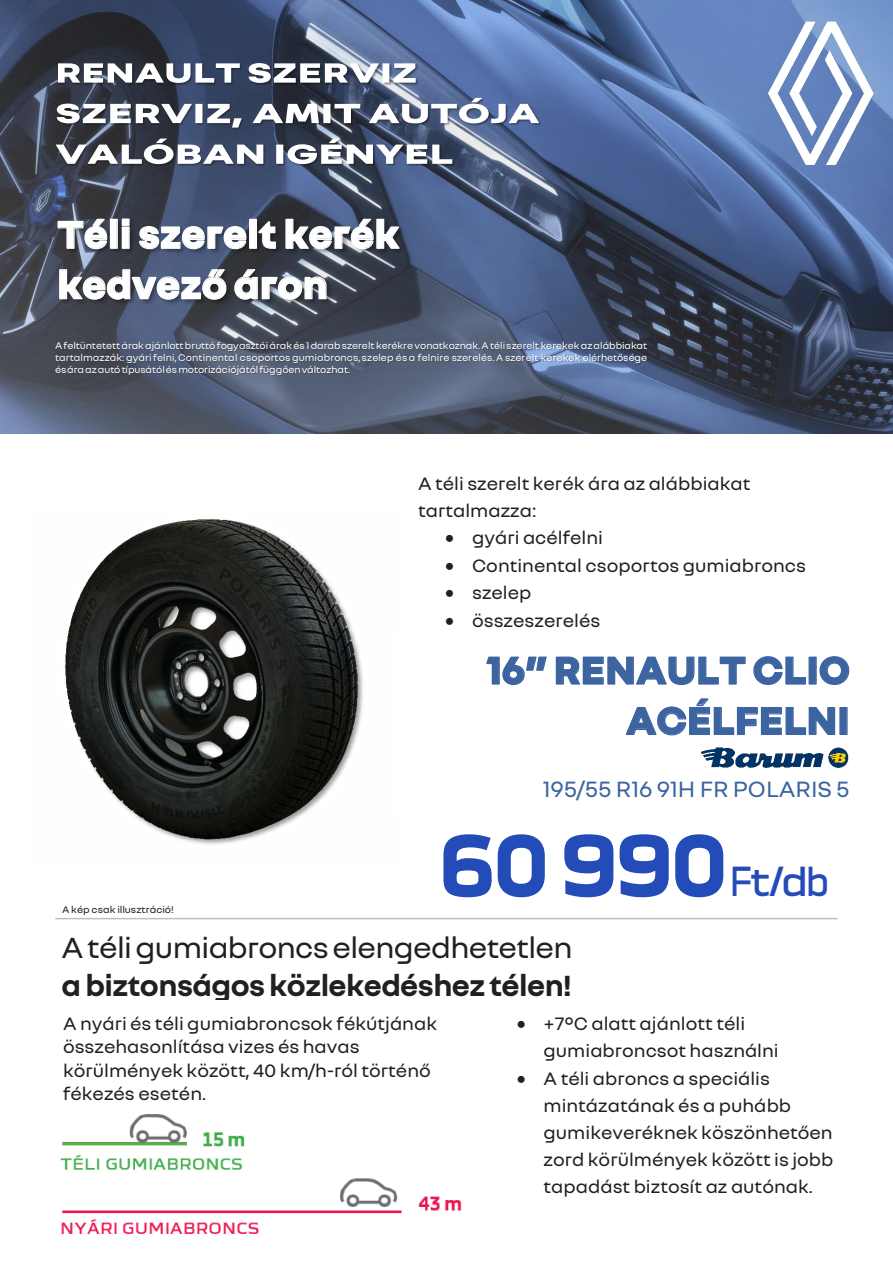
<style>
.page{position:relative;width:893px;height:1263px;background:#fff}
.page>*{position:absolute;margin:0;border:0;box-sizing:border-box;transform-origin:0 0}
.t1{font:700 81.75px "Dacia Block";color:#244cb8;scale:.95 1}
.t2{font:800 42px/50.4px "Nouvel R";color:#fff}
.t3{font:800 42px/50.4px "Nouvel R";color:#3b64a1;text-align:right}
.t4{font:31.5px/37.8px "Nouvel R";letter-spacing:-.02em;color:#231f20}
.t5{font:24px "Nouvel R";color:#3b64a1}
.t6{font:19.5px/26.8px "Nouvel R";color:#231f20}
.t7{font:10.5px/12px "Nouvel R";letter-spacing:-.01em;color:#fff;text-align:justify}
.t8{font:10.5px "Nouvel R";color:#231f20}
.s1{font-weight:400;font-size:38.4px}
.s2{font-weight:700}
</style>
<div class="page">
<svg style="left:0;top:0;width:893px;height:434px;background:#495a7b"></svg>
<img style="left:55px;top:339px;width:593px;height:8px">
<img style="left:55px;top:347px;width:593px;height:24px">
<img style="left:55px;top:359px;width:289px;height:24px">
<img style="left:344px;top:359px;width:22px;height:24px">
<img style="left:55px;top:52px;width:343px;height:31px">
<svg style="left:58px;top:63px;width:182px;height:20px"></svg>
<svg style="left:249px;top:63px;width:149px;height:20px"></svg>
<img style="left:398px;top:52px;width:61px;height:31px">
<img style="left:55px;top:83px;width:510px;height:69px">
<svg style="left:57px;top:98px;width:482px;height:30px"></svg>
<img style="left:55px;top:124px;width:379px;height:62px">
<svg style="left:56px;top:139px;width:378px;height:25px"></svg>
<img style="left:434px;top:124px;width:61px;height:62px">
<hr style="left:55px;top:918px;width:783px;height:1px;background:#bcbec0">
<img style="left:65px;top:519px;width:298px;height:326px">
<img style="left:60px;top:1114px;width:402px;height:120px">
<img style="left:700px;top:747px;width:149px;height:21px">
<img style="left:43px;top:204px;width:437px;height:116px">
<img style="left:46px;top:207px;width:425px;height:104px">
<img style="left:759px;top:20px;width:123px;height:147px">
<p class="t2" style="left:57px;top:207px;width:344px">Téli szerelt kerék kedvező áron</p>
<p class="t7" style="left:55px;top:339px;width:594px">Afeltüntetettárakajánlottbruttófogyasztóiárakés 1darabszerelt kerékrevonatkoznak.Atéliszerelt kerekekazalábbiakat tartalmazzák:gyárifelni,Continental csoportos gumiabroncs, szelep ésa felnire szerelés.A szerelt kerekek elérhetősége ésáraazautótípusátólésmotorizációjátólfüggőenváltozhat.</p>
<p class="t6" style="left:418px;top:468px;width:334px">A téli szerelt kerék ára az alábbiakat tartalmazza:</p>
<p class="t6" style="left:445px;top:523px;width:159px">• gyári acélfelni</p>
<p class="t6" style="left:445px;top:551px;width:362px">• Continental csoportos gumiabroncs</p>
<p class="t6" style="left:445px;top:578px;width:88px">• szelep</p>
<p class="t6" style="left:445px;top:606px;width:157px">• összeszerelés</p>
<p class="t3" style="left:486px;top:642px;width:366px">16” RENAULT CLIO<br>ACÉLFELNI</p>
<p class="t5" style="left:543px;top:773px;width:308px">195/55 R16 91H FR POLARIS 5</p>
<p class="t8" style="left:62px;top:902px;width:113px">A kép csak illusztráció!</p>
<p class="t1" style="left:440px;top:820px;width:411px">60 990<span class="s1">Ft/db</span></p>
<p class="t4" style="left:62px;top:927px;width:512px">Atéligumiabroncselengedhetetlen <span class="s2">a biztonságos közlekedéshez télen!</span></p>
<p class="t6" style="left:63px;top:1010px;width:376px;line-height:23.4px">A nyári és téli gumiabroncsok fékútjának összehasonlítása vizes és havas körülmények között, 40 km/h-ról történő fékezés esetén.</p>
<p class="t6" style="left:544px;top:1009px;width:237px;text-indent:-27px">• +7°C alatt ajánlott téli gumiabroncsot használni</p>
<p class="t6" style="left:544px;top:1064px;width:291px;text-indent:-27px">• A téli abroncs a speciális mintázatának és a puhább gumikeveréknek köszönhetően zord körülmények között is jobb tapadást biztosít az autónak.</p>
</div>
